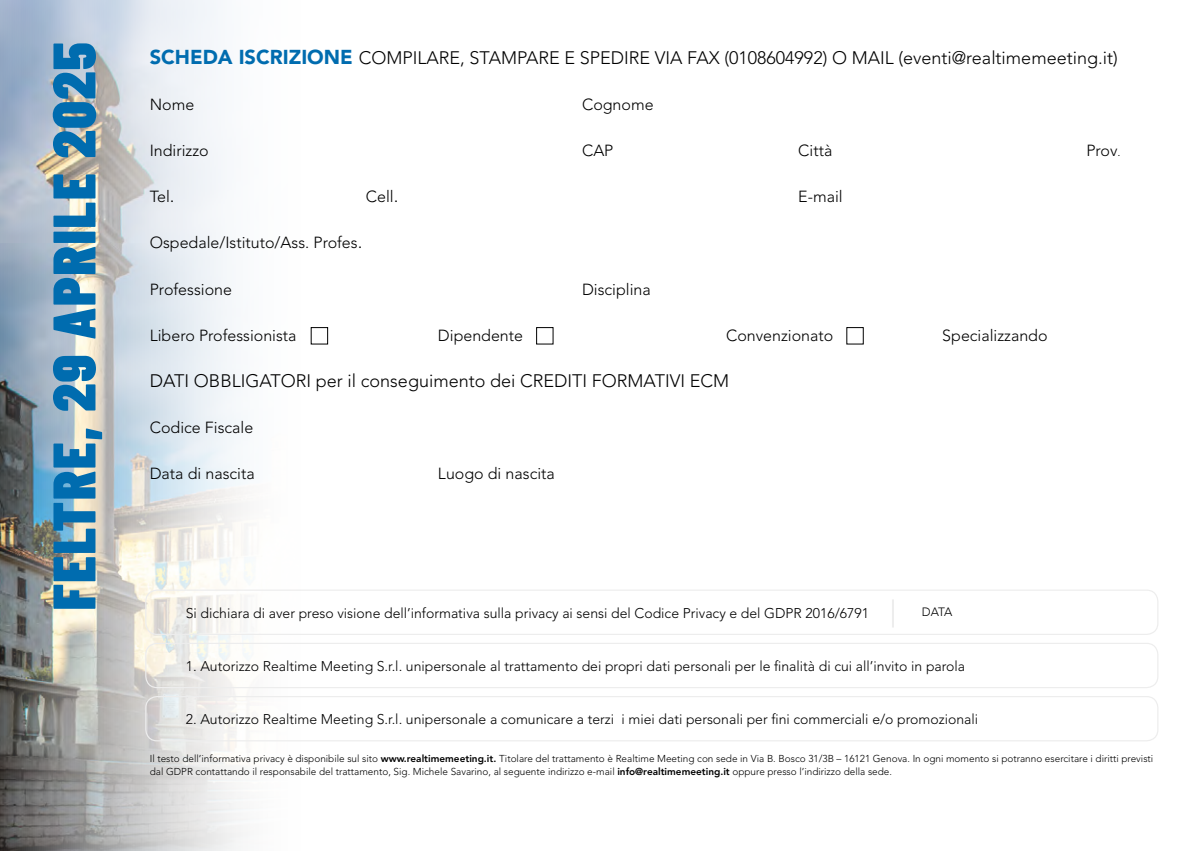
<style>
.page{position:relative;width:1180px;height:851px;background:#fff}
.page>*{position:absolute;margin:0;border:0;box-sizing:border-box;transform-origin:0 0}
.t1{font:900 60px "Barlow Condensed";letter-spacing:.025em;color:#006caf}
.t2{font:300 18px "Avenir LT Std";color:#000}
.t3{font:300 16px "Avenir LT Std";color:#000}
.t4{font:300 14px "Avenir LT Std";color:#000}
.t5{font:300 12px "Avenir LT Std";color:#000}
.t6{font:300 10px/13px "Avenir LT Std";color:#000}
.s1{font-weight:900;font-size:20px;color:#006caf}
.s2{font-size:12px}
.s3{font-size:18px}
.s4{font-weight:800}
</style>
<div class="page">
<img style="left:0;top:0;width:553px;height:850px">
<div style="left:310px;top:327px;width:18px;height:17px;border:1px solid #000"></div>
<div style="left:536px;top:327px;width:17px;height:17px;border:1px solid #000"></div>
<div style="left:145px;top:589px;width:1013px;height:46px;border:1px solid #ededed;border-radius:11px"></div>
<div style="left:145px;top:642px;width:1013px;height:46px;border:1px solid #ededed;border-radius:11px"></div>
<div style="left:145px;top:696px;width:1013px;height:45px;border:1px solid #ededed;border-radius:11px"></div>
<hr style="left:891px;top:599px;width:2px;height:28px;background:#ededed">
<h1 class="t1" style="left:31px;top:610px;width:569px;rotate:-90deg">FELTRE, 29 APRILE 2025</h1>
<h2 class="t2" style="left:150px;top:48px;width:969px"><span class="s1">SCHEDA ISCRIZIONE</span> COMPILARE, STAMPARE E SPEDIRE VIA FAX (0108604992) O MAIL (eventi@realtimemeeting.it)</h2>
<h3 class="t3" style="left:150px;top:95px;width:46px">Nome</h3>
<h3 class="t3" style="left:582px;top:95px;width:73px">Cognome</h3>
<h3 class="t3" style="left:150px;top:141px;width:60px">Indirizzo</h3>
<h3 class="t3" style="left:582px;top:141px;width:33px">CAP</h3>
<h3 class="t3" style="left:798px;top:141px;width:36px">Città</h3>
<h3 class="t3" style="left:1086px;top:141px;width:36px">Prov<span class="s2">.</span></h3>
<h3 class="t3" style="left:150px;top:187px;width:26px">Tel<span class="s3">.</span></h3>
<h3 class="t3" style="left:366px;top:187px;width:34px">Cell<span class="s3">.</span></h3>
<h3 class="t3" style="left:798px;top:187px;width:46px">E-mail</h3>
<h3 class="t3" style="left:150px;top:233px;width:214px">Ospedale/Istituto/Ass. Profes<span class="s3">.</span></h3>
<h3 class="t3" style="left:150px;top:279px;width:84px">Professione</h3>
<h3 class="t3" style="left:582px;top:279px;width:70px">Disciplina</h3>
<h3 class="t3" style="left:150px;top:325px;width:148px">Libero Professionista</h3>
<h3 class="t3" style="left:438px;top:325px;width:87px">Dipendente</h3>
<h3 class="t3" style="left:726px;top:325px;width:109px">Convenzionato</h3>
<h3 class="t3" style="left:942px;top:325px;width:107px">Specializzando</h3>
<h2 class="t2" style="left:150px;top:370px;width:581px">DATI OBBLIGATORI per il conseguimento dei CREDITI FORMATIVI ECM</h2>
<h3 class="t3" style="left:150px;top:417px;width:105px">Codice Fiscale</h3>
<h3 class="t3" style="left:150px;top:463px;width:106px">Data di nascita</h3>
<h3 class="t3" style="left:438px;top:463px;width:118px">Luogo di nascita</h3>
<h3 class="t4" style="left:186px;top:604px;width:684px">Si dichiara di aver preso visione dell’informativa sulla privacy ai sensi del Codice Privacy e del GDPR 2016/6791</h3>
<p class="t5" style="left:921px;top:604px;width:32px">DATA</p>
<h3 class="t4" style="left:186px;top:657px;width:780px">1. Autorizzo Realtime Meeting S.r.l. unipersonale al trattamento dei propri dati personali per le finalità di cui all’invito in parola</h3>
<h3 class="t4" style="left:186px;top:710px;width:793px">2. Autorizzo Realtime Meeting S.r.l. unipersonale a comunicare a terzi i miei dati personali per fini commerciali e/o promozionali</h3>
<p class="t6" style="left:150px;top:752px;width:1004px">Il testo dell’informativa privacy è disponibile sul sito <span class="s4">www.realtimemeeting.it.</span> Titolare del trattamento è Realtime Meeting con sede in Via B. Bosco 31/3B – 16121 Genova. In ogni momento si potranno esercitare i diritti previsti dal GDPR contattando il responsabile del trattamento, Sig. Michele Savarino, al seguente indirizzo e-mail <span class="s4">info@realtimemeeting.it</span> oppure presso l’indirizzo della sede.</p>
</div>
